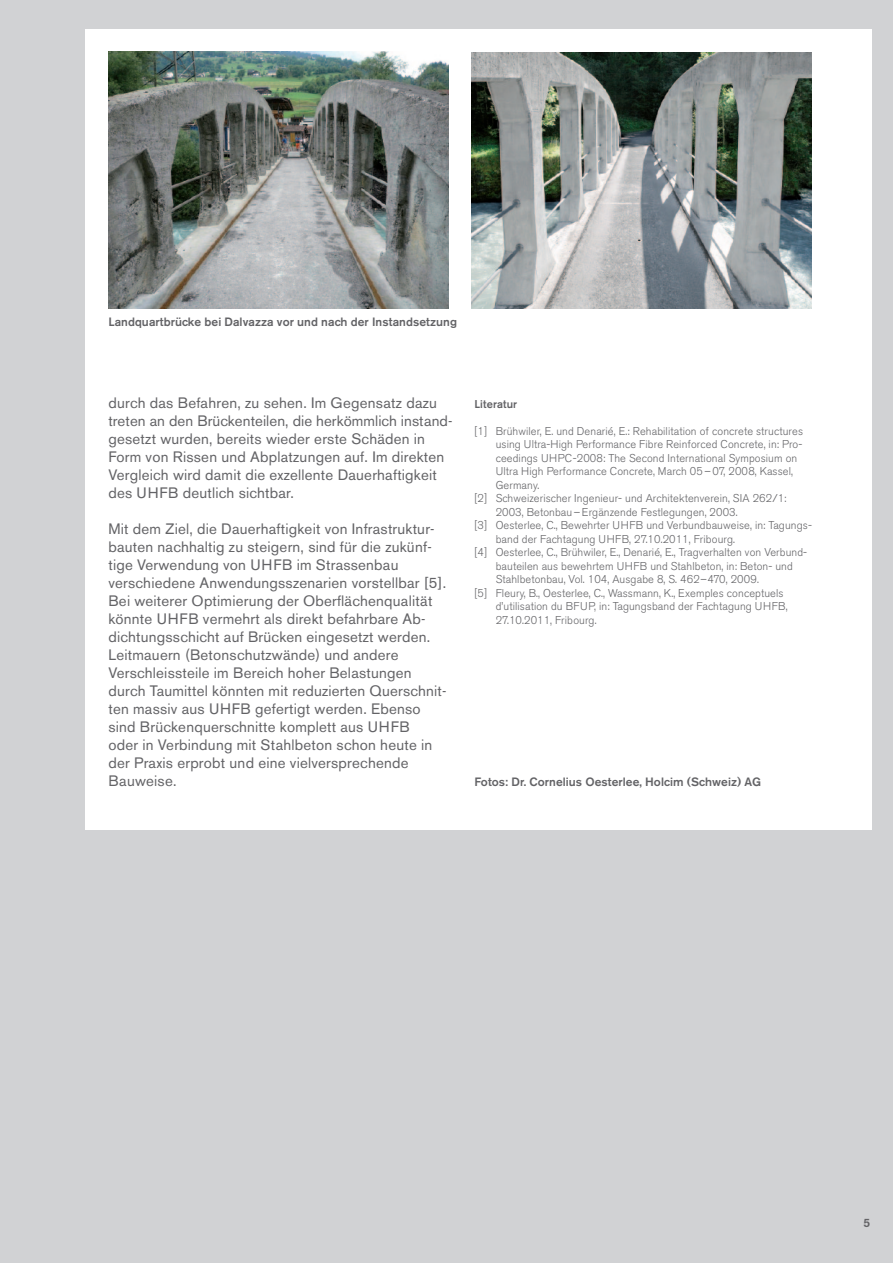
<style>
.page{position:relative;width:893px;height:1263px;background:#d1d2d4}
.page>*{position:absolute;margin:0;border:0;box-sizing:border-box;transform-origin:0 0}
.t1{font:15px/18px "Akzidenz Grotesk BE";letter-spacing:.015em;color:#636366}
.t2{font:500 12px "Akzidenz Grotesk BE";letter-spacing:.005em;color:#636366}
.t3{font:300 11.25px "Akzidenz Grotesk BE";letter-spacing:.01em;color:#636366}
.t4{font:500 11.25px "Akzidenz Grotesk BE";letter-spacing:.01em;color:#636366}
</style>
<div class="page">
<div style="left:85px;top:30px;width:787px;height:800px;background:#fff"></div>
<img style="left:108px;top:51px;width:341px;height:257px">
<img style="left:471px;top:53px;width:340px;height:255px">
<p class="t2" style="left:108px;top:315px;width:350px">Landquartbrücke bei Dalvazza vor und nach der Instandsetzung</p>
<p class="t1" style="left:108px;top:394px;width:345px">durch das Befahren, zu sehen. Im Gegensatz dazu treten an den Brückenteilen, die herkömmlich instand&shy;gesetzt wurden, bereits wieder erste Schäden in Form von Rissen und Abplatzungen auf. Im direkten Vergleich wird damit die exzellente Dauerhaftigkeit des UHFB deutlich sichtbar.</p>
<p class="t1" style="left:108px;top:520px;width:340px">Mit dem Ziel, die Dauerhaftigkeit von Infrastruktur&shy;bauten nachhaltig zu steigern, sind für die zukünf&shy;tige Verwendung von UHFB im Strassenbau verschiedene Anwendungsszenarien vorstellbar [5].<br>Bei weiterer Optimierung der Oberflächenqualität könnte UHFB vermehrt als direkt befahrbare Ab&shy;dichtungsschicht auf Brücken eingesetzt werden.<br>Leitmauern (Betonschutzwände) und andere Verschleissteile im Bereich hoher Belastungen durch Taumittel könnten mit reduzierten Querschnit&shy;ten massiv aus UHFB gefertigt werden. Ebenso sind Brückenquerschnitte komplett aus UHFB<br>oder in Verbindung mit Stahlbeton schon heute in der Praxis erprobt und eine vielversprechende Bauweise.</p>
<p class="t4" style="left:474px;top:397px;width:44px">Literatur</p>
<p class="t3" style="left:474px;top:425px;width:330px">[1] Brühwiler, E. und Denarié, E.: Rehabilitation of concrete structures</p>
<p class="t3" style="left:496px;top:438px;width:308px">using Ultra-High Performance Fibre Reinforced Concrete, in: Pro-</p>
<p class="t3" style="left:496px;top:452px;width:303px">ceedings UHPC-2008: The Second International Symposium on</p>
<p class="t3" style="left:496px;top:465px;width:299px">Ultra High Performance Concrete, March 05 –07, 2008, Kassel,</p>
<p class="t3" style="left:496px;top:479px;width:45px">Germany.</p>
<p class="t3" style="left:474px;top:492px;width:314px">[2] Schweizerischer Ingenieur- und Architektenverein, SIA 262/1:</p>
<p class="t3" style="left:496px;top:506px;width:243px">2003, Betonbau–Ergänzende Festlegungen, 2003.</p>
<p class="t3" style="left:474px;top:519px;width:339px">[3] Oesterlee, C., Bewehrter UHFB und Verbundbauweise, in: Tagungs-</p>
<p class="t3" style="left:496px;top:533px;width:241px">band der Fachtagung UHFB, 27.10.2011, Fribourg.</p>
<p class="t3" style="left:474px;top:546px;width:334px">[4] Oesterlee, C., Brühwiler, E., Denarié, E., Tragverhalten von Verbund-</p>
<p class="t3" style="left:496px;top:560px;width:299px">bauteilen aus bewehrtem UHFB und Stahlbeton, in: Beton- und</p>
<p class="t3" style="left:496px;top:573px;width:265px">Stahlbetonbau, Vol. 104, Ausgabe 8, S. 462–470, 2009.</p>
<p class="t3" style="left:474px;top:587px;width:311px">[5] Fleury, B., Oesterlee, C., Wassmann, K., Exemples conceptuels</p>
<p class="t3" style="left:496px;top:600px;width:293px">d’utilisation du BFUP, in: Tagungsband der Fachtagung UHFB,</p>
<p class="t3" style="left:496px;top:614px;width:102px">27.10.2011, Fribourg.</p>
<p class="t2" style="left:474px;top:775px;width:288px">Fotos: Dr. Cornelius Oesterlee, Holcim (Schweiz) AG</p>
<p class="t2" style="left:863px;top:1216px;width:8px">5</p>
</div>
